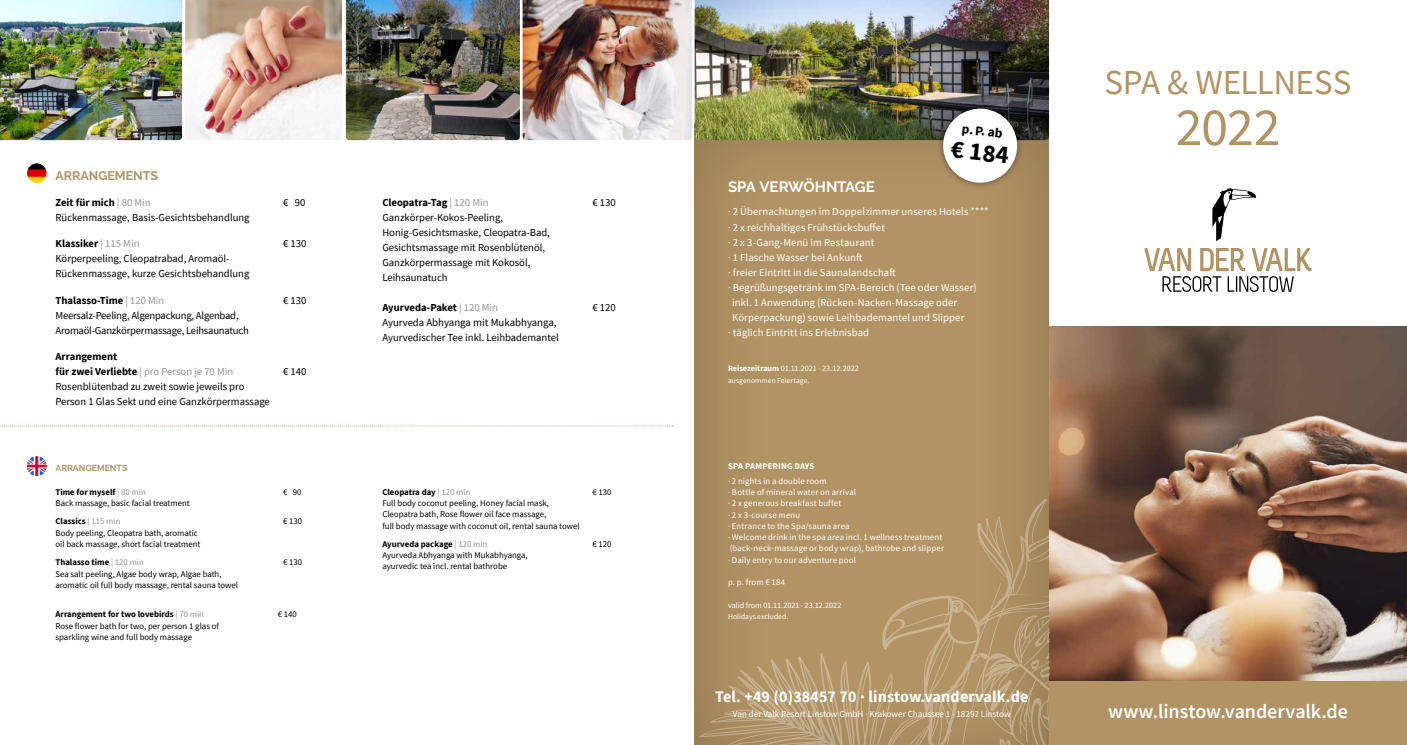
<style>
.page{position:relative;width:1407px;height:745px;background:#fff}
.page>*{position:absolute;margin:0;border:0;box-sizing:border-box;transform-origin:0 0}
.t1{font:53.75px "Source Sans Pro";color:#b29464}
.t2{font:35px "Source Sans Pro";letter-spacing:-.015em;color:#b29464}
.t3{font:700 25.25px "Source Sans Pro";color:#000}
.t4{font:600 20px "Source Sans Pro";letter-spacing:-.005em;color:#fff}
.t5{font:700 16.25px "Source Sans Pro";letter-spacing:.01em;color:#fff}
.t6{font:700 15px "Raleway";letter-spacing:-.01em;color:#fff}
.t7{font:700 13.38px "Source Sans Pro";color:#000}
.t8{font:700 12.5px "Raleway";color:#b29464}
.t9{font:10.88px "Source Sans Pro";color:#000}
.t10{font:10.75px "Source Sans Pro";color:#000}
.t11{font:10.62px/15px "Source Sans Pro";color:#000}
.t12{font:10.62px "Source Sans Pro";letter-spacing:.01em;color:#fff}
.t13{font:700 10.62px/15px "Source Sans Pro";color:#000}
.t14{font:10.62px/15px "Source Sans Pro";letter-spacing:-.02em;color:#000}
.t15{font:9.12px "Source Sans Pro";color:#fff}
.t16{font:8.75px/11.2px "Source Sans Pro";color:#000}
.t17{font:8.75px/11.2px "Source Sans Pro";letter-spacing:.015em;color:#fff}
.t18{font:700 8.75px "Source Sans Pro";color:#000}
.t19{font:700 8.75px "Source Sans Pro";letter-spacing:.02em;color:#fff}
.t20{font:700 8.75px "Raleway";color:#b29464}
.t21{font:8.12px "Source Sans Pro";color:#fff}
.t22{font:7.5px "Source Sans Pro";letter-spacing:.01em;color:#fff}
.s1{font-weight:400;font-size:10.75px;color:#939598}
.s2{font-weight:400;color:#939598}
.s3{font-weight:700}
.s4{color:#939598}
.s5{font-size:10.62px}
</style>
<div class="page">
<img style="left:1049px;top:327px;width:358px;height:354px">
<div style="left:693px;top:121px;width:356px;height:623px;background:#000;opacity:.23"></div>
<img style="left:346px;top:0;width:174px;height:140px">
<img style="left:522px;top:0;width:170px;height:140px">
<img style="left:185px;top:0;width:157px;height:140px">
<img style="left:0;top:0;width:182px;height:140px">
<img style="left:694px;top:0;width:355px;height:140px">
<svg style="left:0;top:425px;width:673px;height:1px"></svg>
<img style="left:27px;top:456px;width:20px;height:19px;border-radius:10px">
<img style="left:27px;top:163px;width:20px;height:20px;border-radius:10px">
<div style="left:935px;top:101px;width:90px;height:89px;background:#000;opacity:.45"></div>
<svg style="left:941px;top:107px;width:78px;height:77px"></svg>
<svg style="left:699px;top:498px;width:351px;height:246px;background:#b09467"></svg>
<div style="left:1049px;top:681px;width:358px;height:63px;background:#b29464"></div>
<svg style="left:1144px;top:248px;width:167px;height:44px"></svg>
<svg style="left:1212px;top:187px;width:45px;height:54px"></svg>
<h3 class="t8" style="left:56px;top:168px;width:104px">ARRANGEMENTS</h3>
<p class="t13" style="left:56px;top:195px;width:97px">Zeit für mich <span class="s1">| 80 Min</span></p>
<p class="t10" style="left:283px;top:195px;width:24px">€ 90</p>
<p class="t11" style="left:56px;top:210px;width:196px">Rückenmassage, Basis-Gesichtsbehandlung</p>
<p class="t13" style="left:56px;top:236px;width:85px">Klassiker <span class="s1">| 115 Min</span></p>
<p class="t10" style="left:283px;top:237px;width:25px">€ 130</p>
<p class="t11" style="left:56px;top:251px;width:195px">Körperpeeling, Cleopatrabad, Aromaöl-<br>Rückenmassage, kurze Gesichtsbehandlung</p>
<p class="t13" style="left:56px;top:292px;width:110px">Thalasso-Time <span class="s2">| 120 Min</span></p>
<p class="t10" style="left:283px;top:293px;width:25px">€ 130</p>
<p class="t14" style="left:56px;top:307px;width:195px">Meersalz-Peeling, Algenpackung, Algenbad,<br>Aromaöl-Ganzkörpermassage, Leihsaunatuch</p>
<p class="t13" style="left:56px;top:348px;width:179px">Arrangement<br>für zwei Verliebte <span class="s2">| pro Person je 70 Min</span></p>
<p class="t10" style="left:283px;top:364px;width:25px">€ 140</p>
<p class="t11" style="left:56px;top:378px;width:216px">Rosenblütenbad zu zweit sowie jeweils pro<br>Person 1 Glas Sekt und eine Ganzkörpermassage</p>
<p class="t20" style="left:56px;top:462px;width:73px">ARRANGEMENTS</p>
<p class="t18" style="left:56px;top:485px;width:92px">Time for myself <span class="s2">| 80 min</span></p>
<p class="t16" style="left:283px;top:486px;width:20px">€ 90</p>
<p class="t16" style="left:56px;top:493px;width:136px;line-height:18.4px">Back massage, basic facial treatment<br><span class="s3">Classics</span> <span class="s4">| 115 min</span></p>
<p class="t16" style="left:283px;top:515px;width:21px">€ 130</p>
<p class="t16" style="left:56px;top:526px;width:146px">Body peeling, Cleopatra bath, aromatic oil back massage, short facial treatment</p>
<p class="t18" style="left:56px;top:556px;width:90px">Thalasso time <span class="s2">| 120 min</span></p>
<p class="t16" style="left:283px;top:556px;width:21px">€ 130</p>
<p class="t16" style="left:56px;top:567px;width:184px">Sea salt peeling, Algae body wrap, Algae bath, aromatic oil full body massage, rental sauna towel</p>
<p class="t18" style="left:56px;top:608px;width:150px">Arrangement for two lovebirds <span class="s2">| 70 min</span></p>
<p class="t16" style="left:278px;top:608px;width:21px">€ 140</p>
<p class="t16" style="left:56px;top:619px;width:165px">Rose flower bath for two, per person 1 glas of sparkling wine and full body massage</p>
<p class="t13" style="left:382px;top:195px;width:108px">Cleopatra-Tag <span class="s1">| 120 Min</span></p>
<p class="t10" style="left:592px;top:195px;width:25px">€ 130</p>
<p class="t11" style="left:382px;top:210px;width:169px">Ganzkörper-Kokos-Peeling,<br>Honig-Gesichtsmaske, Cleopatra-Bad,<br>Gesichtsmassage mit Rosenblütenöl,<br>Ganzkörpermassage mit Kokosöl,<br>Leihsaunatuch</p>
<p class="t13" style="left:382px;top:300px;width:117px">Ayurveda-Paket <span class="s1">| 120 Min</span></p>
<p class="t10" style="left:592px;top:300px;width:25px">€ 120</p>
<p class="t9" style="left:382px;top:315px;width:176px"><span class="s5">Ayurveda</span> Abhyanga mit Mukabhyanga,</p>
<p class="t11" style="left:382px;top:330px;width:178px">Ayurvedischer Tee inkl. Leihbademantel</p>
<p class="t18" style="left:382px;top:485px;width:90px">Cleopatra day <span class="s2">| 120 min</span></p>
<p class="t16" style="left:592px;top:486px;width:21px">€ 130</p>
<p class="t16" style="left:382px;top:497px;width:199px">Full body coconut peeling, Honey facial mask,<br>Cleopatra bath, Rose flower oil face massage,<br>full body massage with coconut oil, rental sauna towel</p>
<p class="t18" style="left:382px;top:537px;width:106px">Ayurveda package <span class="s2">| 120 min</span></p>
<p class="t16" style="left:592px;top:538px;width:21px">€ 120</p>
<p class="t16" style="left:382px;top:549px;width:147px">Ayurveda Abhyanga with Mukabhyanga, ayurvedic tea incl. rental bathrobe</p>
<h3 class="t6" style="left:728px;top:178px;width:148px">SPA VERWÖHNTAGE</h3>
<h3 class="t7" style="left:963px;top:120px;width:42px;rotate:6deg">p.P. ab</h3>
<h3 class="t3" style="left:953px;top:132px;width:60px;rotate:6deg">€ 184</h3>
<p class="t12" style="left:728px;top:205px;width:262px">· 2 Übernachtungen im Doppelzimmer unseres Hotels ****</p>
<p class="t12" style="left:728px;top:220px;width:158px">· 2 x reichhaltiges Frühstücksbuffet</p>
<p class="t12" style="left:728px;top:235px;width:148px">· 2 x 3-Gang-Menü im Restaurant</p>
<p class="t12" style="left:728px;top:250px;width:136px">· 1 Flasche Wasser bei Ankunft</p>
<p class="t12" style="left:728px;top:265px;width:169px">· freier Eintritt in die Saunalandschaft</p>
<p class="t12" style="left:728px;top:280px;width:250px">· Begrüßungsgetränk im SPA-Bereich (Tee oder Wasser)</p>
<p class="t12" style="left:732px;top:295px;width:226px">inkl. 1 Anwendung (Rücken-Nacken-Massage oder</p>
<p class="t12" style="left:732px;top:310px;width:234px">Körperpackung) sowie Leihbademantel und Slipper</p>
<p class="t12" style="left:728px;top:325px;width:143px">· täglich Eintritt ins Erlebnisbad</p>
<p class="t21" style="left:728px;top:363px;width:132px"><span class="s3">Reisezeitraum</span> 01.11.2021 - 23.12.2022</p>
<p class="t22" style="left:728px;top:375px;width:83px">ausgenommen Feiertage.</p>
<p class="t19" style="left:728px;top:460px;width:88px">SPA PAMPERING DAYS</p>
<p class="t17" style="left:728px;top:475px;width:218px">· 2 nights in a double room<br>· Bottle of mineral water on arrival<br>· 2 x generous breakfast buffet<br>· 2 x 3-course menu<br>· Entrance to the Spa/sauna area<br>· Welcome drink in the spa area incl. 1 wellness treatment (back-neck-massage or body wrap), bathrobe and slipper · Daily entry to our adventure pool</p>
<p class="t17" style="left:728px;top:576px;width:59px">p. p. from € 184</p>
<p class="t21" style="left:728px;top:599px;width:115px">valid from 01.11.2021 - 23.12.2022</p>
<p class="t22" style="left:728px;top:611px;width:62px">Holidays excluded.</p>
<h3 class="t5" style="left:715px;top:684px;width:315px">Tel. +49 (0)38457 70 · linstow.vandervalk.de</h3>
<p class="t15" style="left:733px;top:707px;width:279px">Van der Valk Resort Linstow GmbH · Krakower Chaussee 1 · 18292 Linstow</p>
<h2 class="t2" style="left:1104px;top:60px;width:248px">SPA &amp; WELLNESS</h2>
<h1 class="t1" style="left:1175px;top:93px;width:106px">2022</h1>
<h3 class="t4" style="left:1108px;top:697px;width:241px">www.linstow.vandervalk.de</h3>
</div>
